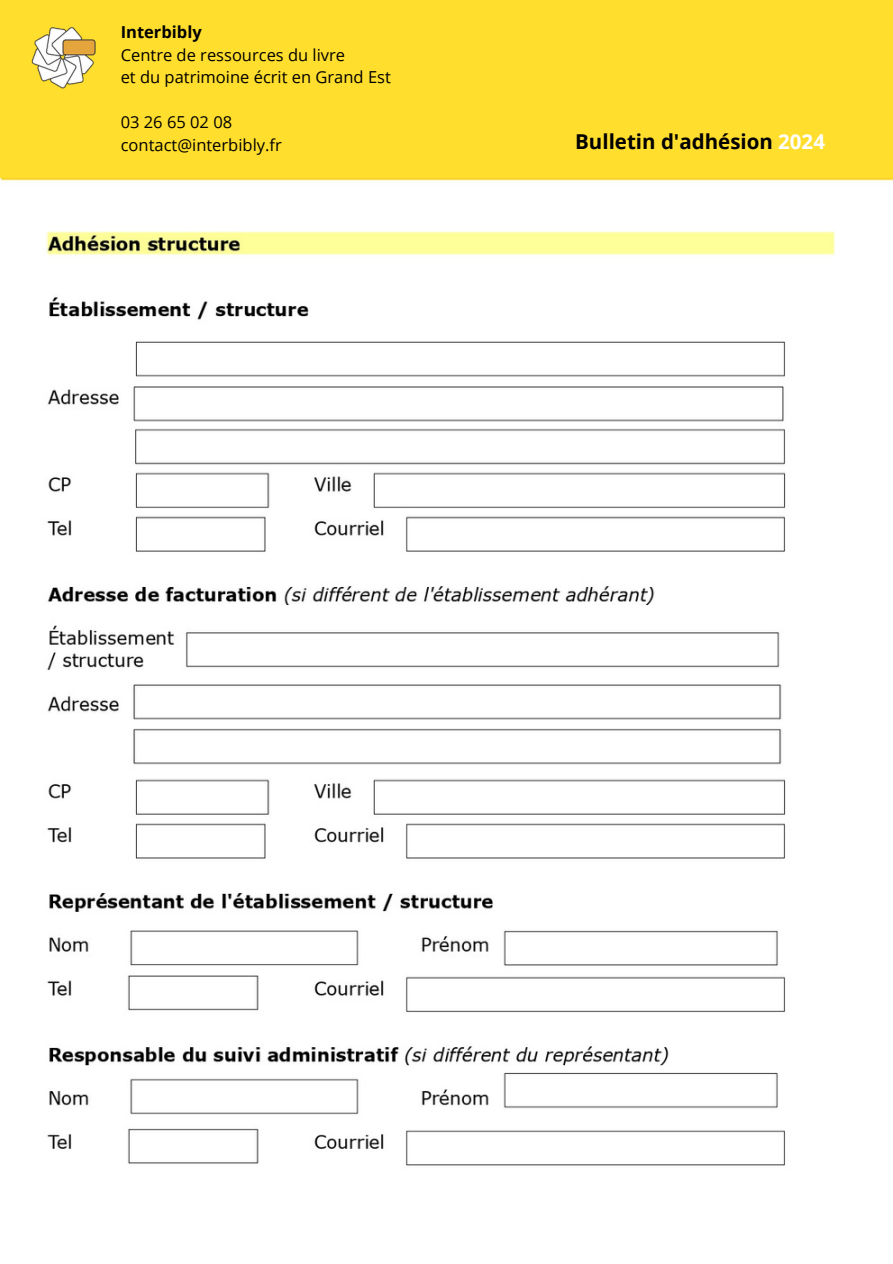
<style>
.page{position:relative;width:893px;height:1264px;background:#fff}
.page>*{position:absolute;margin:0;border:0;box-sizing:border-box;transform-origin:0 0}
.t1{font:700 20.55px "Open Sans";color:#000}
.t2{font:16.5px "Open Sans";color:#000}
.t3{font:700 16.5px "Open Sans";color:#000}
.s1{color:#fff}
</style>
<div class="page">
<img style="left:0;top:177px;width:892px;height:989px">
<div style="left:0;top:0;width:892px;height:177px;background:#ffde2d"></div>
<img style="left:31px;top:27px;width:65px;height:62px">
<p class="t3" style="left:121px;top:21px;width:82px">Interbibly</p>
<p class="t2" style="left:121px;top:43px;width:226px">Centre de ressources du livre</p>
<p class="t2" style="left:121px;top:66px;width:272px">et du patrimoine écrit en Grand Est</p>
<p class="t2" style="left:121px;top:111px;width:113px">03 26 65 02 08</p>
<p class="t2" style="left:121px;top:133px;width:163px">contact@interbibly.fr</p>
<p class="t1" style="left:575px;top:127px;width:251px">Bulletin d'adhésion <span class="s1">2024</span></p>
</div>
